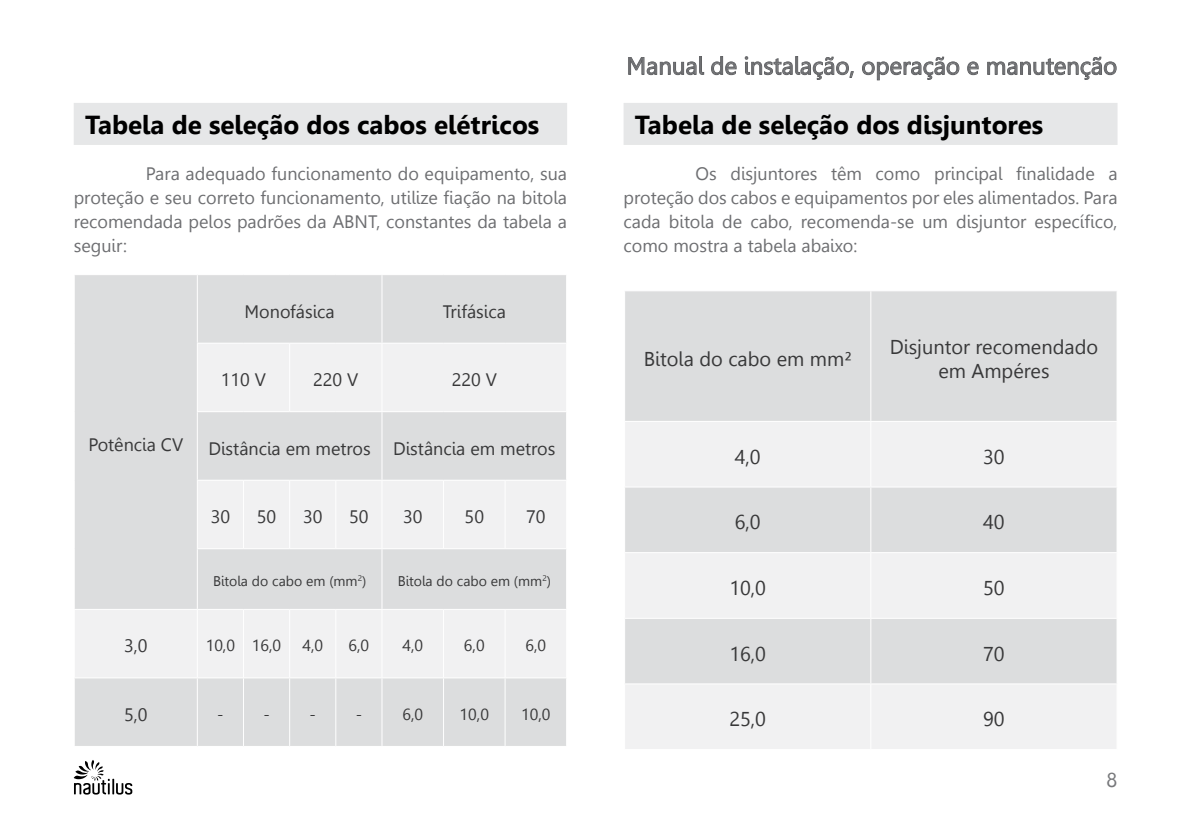
<style>
.page{position:relative;width:1191px;height:823px;background:#fff}
.page>*{position:absolute;margin:0;border:0;box-sizing:border-box;transform-origin:0 0}
.t1{font:700 26px "Leelawadee";color:#000}
.t2{font:24px "Leelawadee";color:#6d6e71}
.t3{font:20px/24px "Leelawadee";color:#383839;text-align:center}
.t4{font:20px "Leelawadee";color:#77787b}
.t5{font:18px/24px "Leelawadee";color:#6d6e71;text-align:justify}
.t6{font:18px "Leelawadee";color:#383839}
.t7{font:16px "Leelawadee";color:#383839}
.t8{font:14px "Leelawadee";color:#383839}
</style>
<div class="page">
<svg style="left:628px;top:56px;width:76px;height:19px"></svg>
<svg style="left:711px;top:56px;width:25px;height:19px"></svg>
<svg style="left:745px;top:56px;width:108px;height:24px"></svg>
<svg style="left:862px;top:57px;width:97px;height:23px"></svg>
<svg style="left:967px;top:62px;width:11px;height:13px"></svg>
<svg style="left:987px;top:57px;width:129px;height:23px"></svg>
<svg style="left:74px;top:760px;width:58px;height:34px"></svg>
<div style="left:74px;top:103px;width:493px;height:42px;background:#e6e7e8"></div>
<div style="left:75px;top:275px;width:491px;height:470px;background:#dcddde"></div>
<svg style="left:75px;top:343px;width:491px;height:334px;fill:#f1f1f2"></svg>
<hr style="left:197px;top:275px;width:1px;height:67px;background:#fff">
<hr style="left:381px;top:275px;width:1px;height:67px;background:#fff">
<hr style="left:197px;top:342px;width:46px;height:1px;background:#fff">
<hr style="left:197px;top:343px;width:1px;height:68px;background:#fff">
<hr style="left:243px;top:342px;width:47px;height:1px;background:#fff">
<hr style="left:290px;top:342px;width:46px;height:1px;background:#fff">
<hr style="left:289px;top:343px;width:1px;height:68px;background:#fff">
<hr style="left:336px;top:342px;width:46px;height:1px;background:#fff">
<hr style="left:382px;top:342px;width:61px;height:1px;background:#fff">
<hr style="left:381px;top:343px;width:1px;height:68px;background:#fff">
<hr style="left:443px;top:342px;width:62px;height:1px;background:#fff">
<hr style="left:505px;top:342px;width:62px;height:1px;background:#fff">
<hr style="left:197px;top:411px;width:46px;height:1px;background:#fff">
<hr style="left:197px;top:412px;width:1px;height:67px;background:#fff">
<hr style="left:243px;top:411px;width:47px;height:1px;background:#fff">
<hr style="left:290px;top:411px;width:46px;height:1px;background:#fff">
<hr style="left:336px;top:411px;width:46px;height:1px;background:#fff">
<hr style="left:382px;top:411px;width:61px;height:1px;background:#fff">
<hr style="left:381px;top:412px;width:1px;height:67px;background:#fff">
<hr style="left:443px;top:411px;width:62px;height:1px;background:#fff">
<hr style="left:505px;top:411px;width:62px;height:1px;background:#fff">
<hr style="left:197px;top:479px;width:46px;height:1px;background:#fff">
<hr style="left:197px;top:480px;width:1px;height:68px;background:#fff">
<hr style="left:243px;top:479px;width:47px;height:1px;background:#fff">
<hr style="left:243px;top:480px;width:1px;height:68px;background:#fff">
<hr style="left:290px;top:479px;width:46px;height:1px;background:#fff">
<hr style="left:289px;top:480px;width:1px;height:68px;background:#fff">
<hr style="left:336px;top:479px;width:46px;height:1px;background:#fff">
<hr style="left:335px;top:480px;width:1px;height:68px;background:#fff">
<hr style="left:382px;top:479px;width:61px;height:1px;background:#fff">
<hr style="left:381px;top:480px;width:1px;height:68px;background:#fff">
<hr style="left:443px;top:479px;width:62px;height:1px;background:#fff">
<hr style="left:443px;top:480px;width:1px;height:68px;background:#fff">
<hr style="left:505px;top:479px;width:62px;height:1px;background:#fff">
<hr style="left:504px;top:480px;width:1px;height:68px;background:#fff">
<hr style="left:197px;top:548px;width:46px;height:1px;background:#fff">
<hr style="left:197px;top:549px;width:1px;height:59px;background:#fff">
<hr style="left:243px;top:548px;width:47px;height:1px;background:#fff">
<hr style="left:290px;top:548px;width:46px;height:1px;background:#fff">
<hr style="left:336px;top:548px;width:46px;height:1px;background:#fff">
<hr style="left:382px;top:548px;width:61px;height:1px;background:#fff">
<hr style="left:381px;top:549px;width:1px;height:59px;background:#fff">
<hr style="left:443px;top:548px;width:62px;height:1px;background:#fff">
<hr style="left:505px;top:548px;width:62px;height:1px;background:#fff">
<hr style="left:74px;top:608px;width:123px;height:1px;background:#fff">
<hr style="left:197px;top:608px;width:46px;height:1px;background:#fff">
<hr style="left:197px;top:609px;width:1px;height:68px;background:#fff">
<hr style="left:243px;top:608px;width:47px;height:1px;background:#fff">
<hr style="left:243px;top:609px;width:1px;height:68px;background:#fff">
<hr style="left:290px;top:608px;width:46px;height:1px;background:#fff">
<hr style="left:289px;top:609px;width:1px;height:68px;background:#fff">
<hr style="left:336px;top:608px;width:46px;height:1px;background:#fff">
<hr style="left:335px;top:609px;width:1px;height:68px;background:#fff">
<hr style="left:382px;top:608px;width:61px;height:1px;background:#fff">
<hr style="left:381px;top:609px;width:1px;height:68px;background:#fff">
<hr style="left:443px;top:608px;width:62px;height:1px;background:#fff">
<hr style="left:443px;top:609px;width:1px;height:68px;background:#fff">
<hr style="left:505px;top:608px;width:62px;height:1px;background:#fff">
<hr style="left:504px;top:609px;width:1px;height:68px;background:#fff">
<hr style="left:74px;top:677px;width:123px;height:1px;background:#fff">
<hr style="left:197px;top:677px;width:46px;height:1px;background:#fff">
<hr style="left:197px;top:678px;width:1px;height:67px;background:#fff">
<hr style="left:243px;top:677px;width:47px;height:1px;background:#fff">
<hr style="left:243px;top:678px;width:1px;height:67px;background:#fff">
<hr style="left:290px;top:677px;width:46px;height:1px;background:#fff">
<hr style="left:289px;top:678px;width:1px;height:67px;background:#fff">
<hr style="left:336px;top:677px;width:46px;height:1px;background:#fff">
<hr style="left:335px;top:678px;width:1px;height:67px;background:#fff">
<hr style="left:382px;top:677px;width:61px;height:1px;background:#fff">
<hr style="left:381px;top:678px;width:1px;height:67px;background:#fff">
<hr style="left:443px;top:677px;width:62px;height:1px;background:#fff">
<hr style="left:443px;top:678px;width:1px;height:67px;background:#fff">
<hr style="left:505px;top:677px;width:62px;height:1px;background:#fff">
<hr style="left:504px;top:678px;width:1px;height:67px;background:#fff">
<div style="left:623px;top:103px;width:494px;height:42px;background:#e6e7e8"></div>
<div style="left:625px;top:291px;width:491px;height:129px;background:#dcddde"></div>
<svg style="left:625px;top:422px;width:491px;height:326px;fill:#f1f1f2"></svg>
<hr style="left:870px;top:291px;width:1px;height:129px;background:#fff">
<hr style="left:870px;top:421px;width:1px;height:65px;background:#fff">
<hr style="left:624px;top:486px;width:247px;height:1px;background:#fff">
<hr style="left:871px;top:486px;width:246px;height:1px;background:#fff">
<hr style="left:870px;top:487px;width:1px;height:65px;background:#fff">
<hr style="left:624px;top:552px;width:247px;height:1px;background:#fff">
<hr style="left:871px;top:552px;width:246px;height:1px;background:#fff">
<hr style="left:870px;top:553px;width:1px;height:64px;background:#fff">
<hr style="left:624px;top:617px;width:247px;height:1px;background:#fff">
<hr style="left:871px;top:617px;width:246px;height:1px;background:#fff">
<hr style="left:870px;top:618px;width:1px;height:65px;background:#fff">
<hr style="left:624px;top:683px;width:247px;height:1px;background:#fff">
<hr style="left:871px;top:683px;width:246px;height:1px;background:#fff">
<hr style="left:870px;top:684px;width:1px;height:64px;background:#fff">
<h1 class="t1" style="left:85px;top:109px;width:456px">Tabela de seleção dos cabos elétricos</h1>
<p class="t5" style="left:74px;top:162px;width:495px;text-indent:72px">Para adequado funcionamento do equipamento, sua proteção e seu correto funcionamento, utilize fiação na bitola recomendada pelos padrões da ABNT, constantes da tabela a seguir:</p>
<p class="t6" style="left:244px;top:300px;width:92px">Monofásica</p>
<p class="t6" style="left:443px;top:300px;width:65px">Trifásica</p>
<p class="t6" style="left:88px;top:433px;width:96px">Potência CV</p>
<p class="t6" style="left:221px;top:369px;width:47px">110 V</p>
<p class="t6" style="left:313px;top:369px;width:47px">220 V</p>
<p class="t6" style="left:452px;top:369px;width:47px">220 V</p>
<p class="t6" style="left:208px;top:437px;width:348px">Distância em metros Distância em metros</p>
<p class="t6" style="left:211px;top:506px;width:21px">30</p>
<p class="t6" style="left:257px;top:506px;width:21px">50</p>
<p class="t6" style="left:303px;top:506px;width:21px">30</p>
<p class="t6" style="left:349px;top:506px;width:21px">50</p>
<p class="t6" style="left:403px;top:506px;width:21px">30</p>
<p class="t6" style="left:464px;top:506px;width:21px">50</p>
<p class="t6" style="left:526px;top:506px;width:21px">70</p>
<p class="t8" style="left:213px;top:572px;width:155px">Bitola do cabo em (mm<sup>2</sup>)</p>
<p class="t8" style="left:398px;top:572px;width:155px">Bitola do cabo em (mm<sup>2</sup>)</p>
<p class="t6" style="left:124px;top:635px;width:25px">3,0</p>
<p class="t7" style="left:206px;top:636px;width:77px">10,0 16,0</p>
<p class="t7" style="left:302px;top:636px;width:22px">4,0</p>
<p class="t7" style="left:348px;top:636px;width:22px">6,0</p>
<p class="t7" style="left:402px;top:636px;width:22px">4,0</p>
<p class="t7" style="left:464px;top:636px;width:22px">6,0</p>
<p class="t7" style="left:525px;top:636px;width:22px">6,0</p>
<p class="t6" style="left:124px;top:703px;width:25px">5,0</p>
<p class="t7" style="left:217px;top:704px;width:8px">-</p>
<p class="t7" style="left:263px;top:704px;width:8px">-</p>
<p class="t7" style="left:309px;top:704px;width:8px">-</p>
<p class="t7" style="left:356px;top:704px;width:8px">-</p>
<p class="t7" style="left:402px;top:704px;width:22px">6,0</p>
<p class="t7" style="left:459px;top:704px;width:31px">10,0</p>
<p class="t7" style="left:521px;top:704px;width:31px">10,0</p>
<h2 class="t2" style="left:626px;top:52px;width:492px">Manual de instalação, operação e manutenção</h2>
<h1 class="t1" style="left:635px;top:109px;width:410px">Tabela de seleção dos disjuntores</h1>
<p class="t5" style="left:623px;top:162px;width:495px;text-indent:72px">Os disjuntores têm como principal finalidade a proteção dos cabos e equipamentos por eles alimentados. Para cada bitola de cabo, recomenda-se um disjuntor específico, como mostra a tabela abaixo:</p>
<p class="t3" style="left:644px;top:346px;width:209px">Bitola do cabo em mm²</p>
<p class="t3" style="left:889px;top:334px;width:210px">Disjuntor recomendado em Ampéres</p>
<p class="t3" style="left:735px;top:444px;width:27px">4,0</p>
<p class="t3" style="left:983px;top:444px;width:23px">30</p>
<p class="t3" style="left:735px;top:510px;width:27px">6,0</p>
<p class="t3" style="left:983px;top:510px;width:23px">40</p>
<p class="t3" style="left:729px;top:575px;width:38px">10,0</p>
<p class="t3" style="left:983px;top:575px;width:23px">50</p>
<p class="t3" style="left:729px;top:641px;width:38px">16,0</p>
<p class="t3" style="left:983px;top:641px;width:23px">70</p>
<p class="t3" style="left:729px;top:707px;width:38px">25,0</p>
<p class="t3" style="left:983px;top:707px;width:23px">90</p>
<p class="t4" style="left:1106px;top:767px;width:12px">8</p>
</div>
